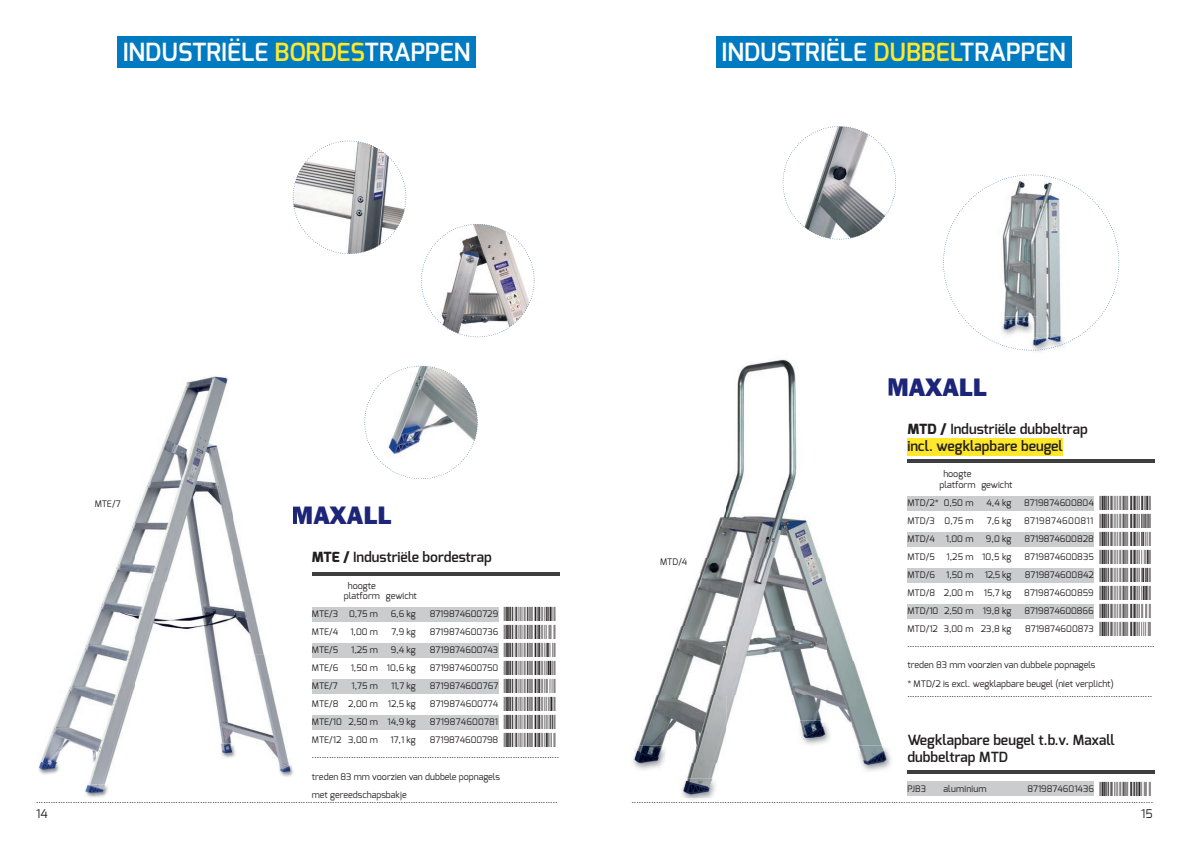
<style>
.page{position:relative;width:1191px;height:842px;background:#fff}
.page>*{position:absolute;margin:0;border:0;box-sizing:border-box;transform-origin:0 0}
.t1{font:800 26px "Franklin Gothic";color:#1c2577}
.t2{font:600 25px "Exo";color:#fff}
.t3{font:600 14px/16.8px "Exo";color:#231f20}
.t4{font:12px "Exo";color:#231f20}
.t5{font:9px/10.8px "Exo";color:#231f20}
.t6{font:9px "Exo";letter-spacing:.04em;color:#231f20}
.t7{font:9px "Exo";letter-spacing:.02em;color:#231f20}
.s1{color:#ffe82a}
.s2{font-weight:800}
</style>
<div class="page">
<div style="left:312px;top:607px;width:186px;height:14px;background:#cbccce"></div>
<div style="left:312px;top:643px;width:186px;height:14px;background:#cbccce"></div>
<div style="left:312px;top:679px;width:186px;height:14px;background:#cbccce"></div>
<div style="left:312px;top:715px;width:186px;height:14px;background:#cbccce"></div>
<hr style="left:312px;top:572px;width:247px;height:3px;background:#3e3e3f">
<svg style="left:421px;top:224px;width:113px;height:113px"></svg>
<svg style="left:364px;top:366px;width:114px;height:113px"></svg>
<svg style="left:293px;top:141px;width:113px;height:113px"></svg>
<div style="left:117px;top:36px;width:359px;height:32px;background:#007ac0"></div>
<img style="left:39px;top:376px;width:259px;height:408px">
<img style="left:293px;top:507px;width:5px;height:17px">
<svg style="left:39px;top:763px;width:21px;height:1px"></svg>
<img style="left:39px;top:764px;width:26px;height:18px">
<img style="left:38px;top:764px;width:22px;height:11px">
<img style="left:221px;top:743px;width:15px;height:15px">
<svg style="left:221px;top:758px;width:12px;height:3px"></svg>
<img style="left:221px;top:744px;width:12px;height:14px">
<img style="left:278px;top:764px;width:16px;height:13px">
<svg style="left:278px;top:765px;width:13px;height:17px"></svg>
<img style="left:87px;top:784px;width:18px;height:1px">
<img style="left:85px;top:785px;width:22px;height:13px">
<div style="left:907px;top:438px;width:156px;height:17px;background:#ffe82a"></div>
<div style="left:907px;top:496px;width:186px;height:14px;background:#cbccce"></div>
<div style="left:907px;top:532px;width:186px;height:14px;background:#cbccce"></div>
<div style="left:907px;top:568px;width:186px;height:14px;background:#cbccce"></div>
<div style="left:907px;top:604px;width:186px;height:14px;background:#cbccce"></div>
<hr style="left:907px;top:459px;width:248px;height:3px;background:#3e3e3f">
<svg style="left:782px;top:126px;width:114px;height:114px"></svg>
<div style="left:907px;top:782px;width:187px;height:14px;background:#cbccce"></div>
<hr style="left:907px;top:771px;width:248px;height:3px;background:#3e3e3f">
<div style="left:716px;top:36px;width:355px;height:32px;background:#007ac0"></div>
<img style="left:683px;top:797px;width:28px;height:2px">
<img style="left:639px;top:359px;width:253px;height:404px">
<img style="left:687px;top:763px;width:30px;height:16px">
<img style="left:888px;top:378px;width:4px;height:17px">
<img style="left:636px;top:746px;width:31px;height:17px">
<img style="left:632px;top:749px;width:32px;height:21px">
<img style="left:681px;top:779px;width:35px;height:18px">
<img style="left:798px;top:721px;width:33px;height:25px">
<img style="left:802px;top:724px;width:28px;height:25px">
<img style="left:857px;top:746px;width:35px;height:17px">
<img style="left:858px;top:749px;width:34px;height:23px">
<svg style="left:943px;top:175px;width:176px;height:176px"></svg>
<h2 class="t2" style="left:123px;top:36px;width:349px">INDUSTRIËLE <span class="s1">BORDES</span>TRAPPEN</h2>
<h2 class="t2" style="left:721px;top:36px;width:346px">INDUSTRIËLE <span class="s1">DUBBEL</span>TRAPPEN</h2>
<p class="t5" style="left:95px;top:498px;width:27px">MTE/7</p>
<h1 class="t1" style="left:291px;top:498px;width:101px">MAXALL</h1>
<h3 class="t3" style="left:312px;top:549px;width:181px"><span class="s2">MTE /</span> Industriële bordestrap</h3>
<p class="t5" style="left:344px;top:580px;width:75px;text-indent:4px">hoogte<br>platform gewicht</p>
<p class="t5" style="left:312px;top:609px;width:68px">MTE/3 0,75 m</p>
<p class="t5" style="left:391px;top:609px;width:27px">6,6 kg</p>
<p class="t5" style="left:430px;top:609px;width:81px">8719874600729 ★</p>
<p class="t5" style="left:312px;top:627px;width:28px">MTE/4</p>
<p class="t5" style="left:350px;top:627px;width:29px">1,00 m</p>
<p class="t5" style="left:391px;top:627px;width:26px">7,9 kg</p>
<p class="t5" style="left:430px;top:627px;width:81px">8719874600736 ★</p>
<p class="t5" style="left:312px;top:645px;width:28px">MTE/5</p>
<p class="t5" style="left:351px;top:645px;width:28px">1,25 m</p>
<p class="t5" style="left:391px;top:645px;width:27px">9,4 kg</p>
<p class="t5" style="left:430px;top:645px;width:81px">8719874600743 ★</p>
<p class="t5" style="left:312px;top:663px;width:28px">MTE/6</p>
<p class="t5" style="left:351px;top:663px;width:67px">1,50 m 10,6 kg</p>
<p class="t5" style="left:430px;top:663px;width:81px">8719874600750 ★</p>
<p class="t5" style="left:312px;top:681px;width:27px">MTE/7</p>
<p class="t5" style="left:351px;top:681px;width:28px">1,75 m</p>
<p class="t5" style="left:391px;top:681px;width:26px">11,7 kg</p>
<p class="t5" style="left:430px;top:681px;width:81px">8719874600767 ★</p>
<p class="t5" style="left:312px;top:699px;width:106px">MTE/8 2,00 m 12,5 kg</p>
<p class="t5" style="left:430px;top:699px;width:81px">8719874600774 ★</p>
<p class="t5" style="left:312px;top:717px;width:106px">MTE/10 2,50 m 14,9 kg</p>
<p class="t5" style="left:430px;top:717px;width:81px">8719874600781 ★</p>
<p class="t5" style="left:312px;top:735px;width:68px">MTE/12 3,00 m</p>
<p class="t5" style="left:390px;top:735px;width:27px">17,1 kg</p>
<p class="t5" style="left:312px;top:732px;width:249px;line-height:15px;text-indent:118px">8719874600798 ★ .....................................................................................................</p>
<p class="t5" style="left:312px;top:767px;width:189px;line-height:18.2px">treden 83 mm voorzien van dubbele popnagels met gereedschapsbakje</p>
<p class="t5" style="left:36px;top:794px;width:523px">.....................................................................................................................................................................................................................</p>
<p class="t5" style="left:660px;top:557px;width:29px">MTD/4</p>
<h1 class="t1" style="left:887px;top:370px;width:101px">MAXALL</h1>
<h3 class="t3" style="left:907px;top:421px;width:182px"><span class="s2">MTD /</span> Industriële dubbeltrap incl. wegklapbare beugel</h3>
<p class="t5" style="left:939px;top:469px;width:75px;text-indent:4px">hoogte<br>platform gewicht</p>
<p class="t5" style="left:907px;top:497px;width:68px">MTD/2* 0,50 m</p>
<p class="t5" style="left:986px;top:497px;width:26px">4,4 kg</p>
<p class="t5" style="left:1024px;top:497px;width:82px">8719874600804 ★</p>
<p class="t5" style="left:907px;top:515px;width:68px">MTD/3 0,75 m</p>
<p class="t5" style="left:986px;top:515px;width:26px">7,6 kg</p>
<p class="t6" style="left:1024px;top:515px;width:82px">8719874600811 ★</p>
<p class="t5" style="left:907px;top:533px;width:68px">MTD/4 1,00 m</p>
<p class="t5" style="left:986px;top:533px;width:27px">9,0 kg</p>
<p class="t5" style="left:1024px;top:533px;width:82px">8719874600828 ★</p>
<p class="t5" style="left:907px;top:551px;width:29px">MTD/5</p>
<p class="t5" style="left:946px;top:551px;width:66px">1,25 m 10,5 kg</p>
<p class="t5" style="left:1024px;top:551px;width:82px">8719874600835 ★</p>
<p class="t5" style="left:907px;top:569px;width:68px">MTD/6 1,50 m</p>
<p class="t5" style="left:984px;top:569px;width:28px">12,5 kg</p>
<p class="t5" style="left:1025px;top:569px;width:82px">8719874600842 ★</p>
<p class="t5" style="left:907px;top:587px;width:106px">MTD/8 2,00 m 15,7 kg</p>
<p class="t5" style="left:1024px;top:587px;width:82px">8719874600859 ★</p>
<p class="t5" style="left:907px;top:605px;width:106px">MTD/10 2,50 m 19,8 kg</p>
<p class="t5" style="left:1024px;top:605px;width:82px">8719874600866 ★</p>
<p class="t5" style="left:907px;top:623px;width:106px">MTD/12 3,00 m 23,8 kg</p>
<p class="t5" style="left:907px;top:621px;width:249px;line-height:15px;text-indent:118px">8719874600873 ★ .....................................................................................................</p>
<p class="t5" style="left:907px;top:656px;width:208px;line-height:18.2px">treden 83 mm voorzien van dubbele popnagels<br>* MTD/2 is excl. wegklapbare beugel (niet verplicht)</p>
<p class="t5" style="left:907px;top:689px;width:246px">....................................................................................................</p>
<h3 class="t3" style="left:907px;top:731px;width:209px">Wegklapbare beugel t.b.v. Maxall dubbeltrap MTD</h3>
<p class="t5" style="left:907px;top:783px;width:20px">PJB3</p>
<p class="t7" style="left:943px;top:783px;width:45px">aluminium</p>
<p class="t5" style="left:1027px;top:783px;width:79px">8719874601436 ★</p>
<p class="t5" style="left:631px;top:794px;width:523px">.....................................................................................................................................................................................................................</p>
<h3 class="t4" style="left:36px;top:806px;width:13px">14</h3>
<h3 class="t4" style="left:1141px;top:806px;width:13px">15</h3>
</div>
